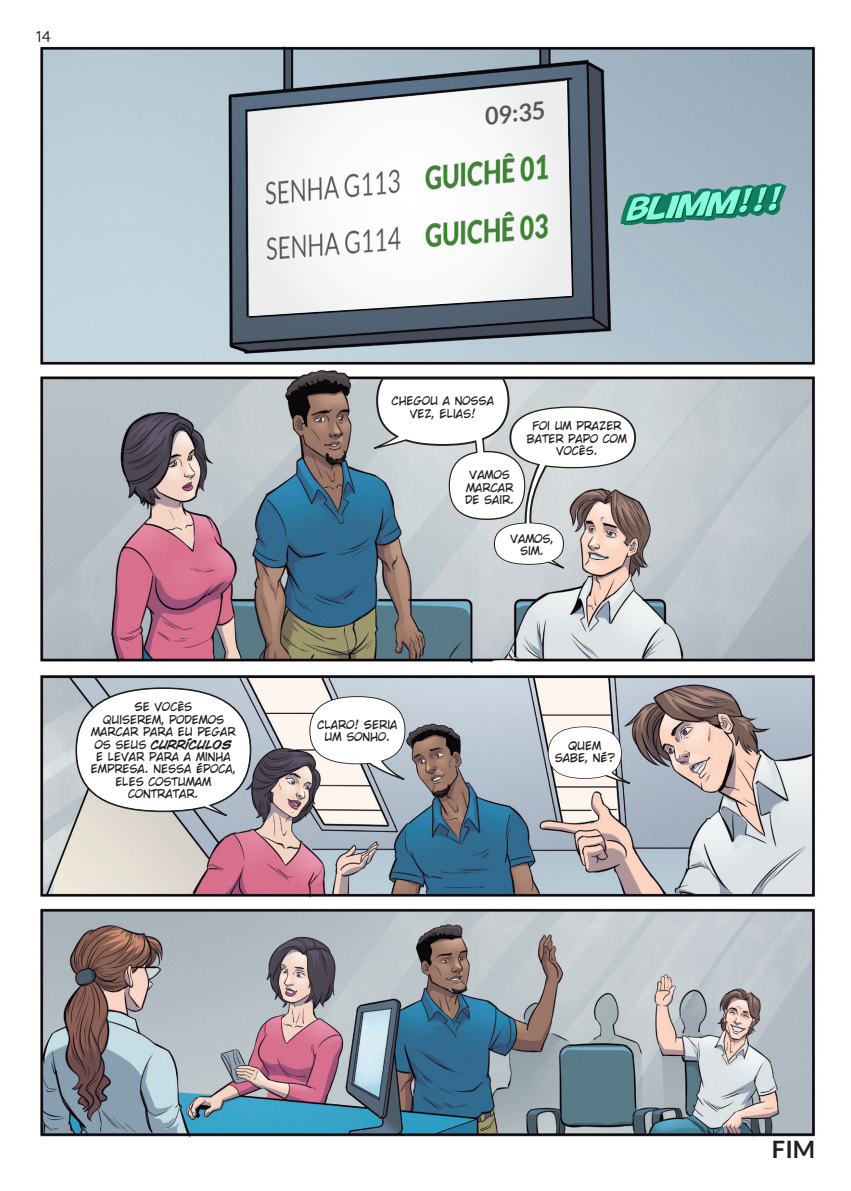
<style>
.page{position:relative;width:851px;height:1191px;background:#fff}
.page>*{position:absolute;margin:0;border:0;box-sizing:border-box;transform-origin:0 0}
.t1{font:700 24.6px "Lato";color:#57585a;scale:.95 1}
.t2{font:700 24px "Lato";color:#231f20}
.t3{font:16px "Maven Pro";color:#231f20}
.t4{font:11.4px/12.4px "CC Wild Words Int";color:#231f20;text-align:center}
.s1{font-weight:700;font-style:italic}
</style>
<div class="page">
<img style="left:40px;top:46px;width:776px;height:1091px">
<svg style="left:118px;top:790px;width:110px;height:27px"></svg>
<svg style="left:346px;top:733px;width:59px;height:48px"></svg>
<svg style="left:571px;top:739px;width:60px;height:46px"></svg>
<div style="left:77px;top:689px;width:172px;height:121px;background:#fff;border-radius:50%"></div>
<div style="left:310px;top:697px;width:94px;height:66px;background:#fff;border-radius:50%"></div>
<div style="left:548px;top:727px;width:73px;height:51px;background:#fff;border-radius:50%"></div>
<div style="left:509px;top:406px;width:127px;height:62px;border:4px solid #231f20;border-radius:50%"></div>
<div style="left:511px;top:408px;width:123px;height:59px;background:#fff;border-radius:50%"></div>
<svg style="left:372px;top:374px;width:193px;height:195px"></svg>
<svg style="left:247px;top:81px;width:324px;height:235px"></svg>
<svg style="left:620px;top:183px;width:166px;height:42px"></svg>
<img style="left:250px;top:140px;width:316px;height:143px">
<h3 class="t3" style="left:35px;top:28px;width:18px">14</h3>
<p class="t1" style="left:483px;top:102px;width:65px;rotate:-6deg">09:35</p>
<p class="t4" style="left:91px;top:701px;width:146px">SE VOCÊS<br>QUISEREM, PODEMOS<br>MARCAR PARA EU PEGAR<br>OS SEUS <span class="s1">CURRÍCULOS<br></span>E LEVAR PARA A MINHA<br>EMPRESA. NESSA ÉPOCA,<br>ELES COSTUMAM<br>CONTRATAR.</p>
<p class="t4" style="left:391px;top:395px;width:104px">CHEGOU A NOSSA<br>VEZ, ELIAS!</p>
<p class="t4" style="left:465px;top:469px;width:51px">VAMOS<br>MARCAR<br>DE SAIR.</p>
<p class="t4" style="left:527px;top:420px;width:102px">FOI UM PRAZER<br>BATER PAPO COM<br>VOCÊS.</p>
<p class="t4" style="left:317px;top:718px;width:81px">CLARO! SERIA<br>UM SONHO.</p>
<p class="t4" style="left:510px;top:532px;width:45px">VAMOS,<br>SIM.</p>
<p class="t4" style="left:555px;top:739px;width:61px">QUEM<br>SABE, NÉ?</p>
<p class="t2" style="left:771px;top:1135px;width:45px">FIM</p>
</div>
